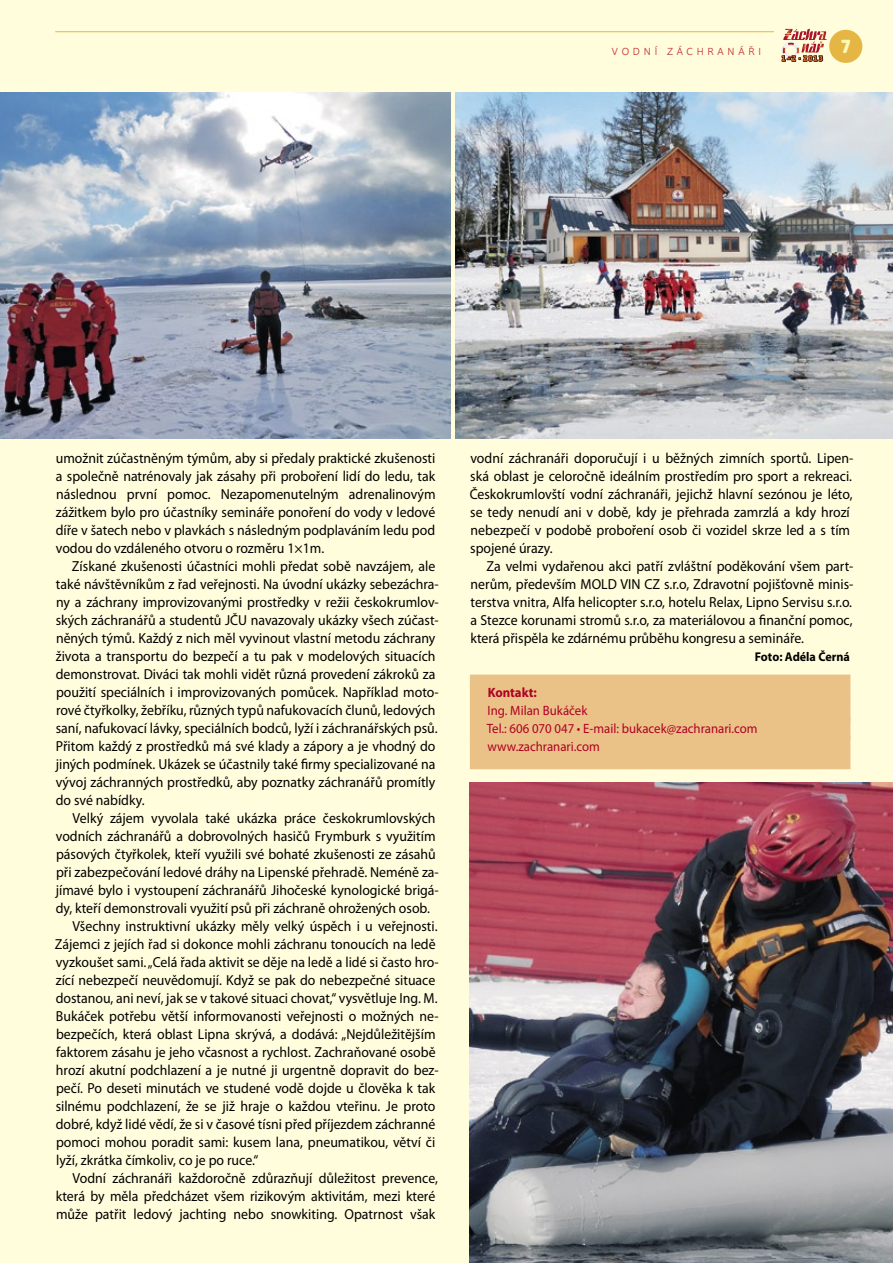
<style>
.page{position:relative;width:893px;height:1263px;background:#fffddb}
.page>*{position:absolute;margin:0;border:0;box-sizing:border-box;transform-origin:0 0}
.t1{font:900 21px "Neuron";color:#fefab5}
.Text{font:14.55px/18px "Myriad Pro";color:#000;scale:.95 1}
.Kontakt_text{font:13.5px "Myriad Pro";color:#af0025;scale:.95 1}
.Kontakt_konec{font:13.5px "Myriad Pro";color:#af0025;scale:.95 1}
.Konntakt_nadpis{font:700 13.5px "Myriad Pro";color:#af0025;scale:.95 1}
.Zdroje{font:700 12.75px "Myriad Pro";color:#000;scale:.95 1}
.t2{font:300 10.5px "Sonus";letter-spacing:.36em;color:#c4393d}
.t3{font:900 9px "Neuron";color:#cc6527}
.s1{font-size:6px}
</style>
<div class="page">
<div style="left:829px;top:30px;width:33px;height:33px;background:#e5b644;border-radius:50%"></div>
<hr style="left:55px;top:31px;width:719px;height:1px;background:#e5b850">
<svg style="left:781px;top:29px;width:46px;height:33px"></svg>
<div style="left:470px;top:675px;width:380px;height:27px;background:#eac287"></div>
<div style="left:470px;top:700px;width:380px;height:21px;background:#eac287"></div>
<div style="left:470px;top:718px;width:380px;height:21px;background:#eac287"></div>
<div style="left:470px;top:736px;width:380px;height:33px;background:#eac287"></div>
<img style="left:0;top:92px;width:451px;height:347px">
<img style="left:455px;top:92px;width:438px;height:347px">
<img style="left:470px;top:782px;width:423px;height:481px">
<p class="t2" style="left:612px;top:45px;width:151px">VODNÍ ZÁCHRANÁŘI</p>
<p class="t3" style="left:782px;top:53px;width:43px">1–2 <span class="s1">•</span> 2013</p>
<h1 class="t1" style="left:841px;top:33px;width:11px">7</h1>
<p class="Text" style="left:56px;top:449px;width:401px;text-align:justify">umožnit zúčastněným týmům, aby si předaly praktické zkušenosti a společně natrénovaly jak zásahy při proboření lidí do ledu, tak následnou první pomoc. Nezapomenutelným adrenalinovým zážitkem bylo pro účastníky semináře ponoření do vody v ledové díře v šatech nebo v plavkách s následným podplaváním ledu pod vodou do vzdáleného otvoru o rozměru 1×1m.</p>
<p class="Text" style="left:56px;top:557px;width:405px;text-indent:16px">Získané zkušenosti účastníci mohli předat sobě navzájem, ale také návštěvníkům z řad veřejnosti. Na úvodní ukázky sebezáchra&shy;ny a záchrany improvizovanými prostředky v režii českokrumlov&shy;ských záchranářů a studentů JČU navazovaly ukázky všech zúčast&shy;něných týmů. Každý z nich měl vyvinout vlastní metodu záchrany života a transportu do bezpečí a tu pak v modelových situacích demonstrovat. Diváci tak mohli vidět různá provedení zákroků za použití speciálních i improvizovaných pomůcek. Například moto&shy;rové čtyřkolky, žebříku, různých typů nafukovacích člunů, ledových saní, nafukovací lávky, speciálních bodců, lyží i záchranářských psů.<br>Přitom každý z prostředků má své klady a zápory a je vhodný do jiných podmínek. Ukázek se účastnily také firmy specializované na vývoj záchranných prostředků, aby poznatky záchranářů promítly do své nabídky.</p>
<p class="Text" style="left:56px;top:809px;width:405px;text-indent:17px">Velký zájem vyvolala také ukázka práce českokrumlovských vodních záchranářů a dobrovolných hasičů Frymburk s využitím pásových čtyřkolek, kteří využili své bohaté zkušenosti ze zásahů při zabezpečování ledové dráhy na Lipenské přehradě. Neméně za&shy;jímavé bylo i vystoupení záchranářů Jihočeské kynologické brigá&shy;dy, kteří demonstrovali využití psů při záchraně ohrožených osob.</p>
<p class="Text" style="left:55px;top:917px;width:406px;text-indent:18px">Všechny instruktivní ukázky měly velký úspěch i u veřejnosti.<br>Zájemci z jejích řad si dokonce mohli záchranu tonoucích na ledě vyzkoušet sami. „Celá řada aktivit se děje na ledě a lidé si často hro&shy;zící nebezpečí neuvědomují. Když se pak do nebezpečné situace dostanou, ani neví, jak se v takové situaci chovat,“ vysvětluje Ing. M.<br>Bukáček potřebu větší informovanosti veřejnosti o možných ne&shy;bezpečích, která oblast Lipna skrývá, a dodává: „Nejdůležitějším faktorem zásahu je jeho včasnost a rychlost. Zachraňované osobě hrozí akutní podchlazení a je nutné ji urgentně dopravit do bez&shy;pečí. Po deseti minutách ve studené vodě dojde u člověka k tak silnému podchlazení, že se již hraje o každou vteřinu. Je proto dobré, když lidé vědí, že si v časové tísni před příjezdem záchranné pomoci mohou poradit sami: kusem lana, pneumatikou, větví či lyží, zkrátka čímkoliv, co je po ruce.“</p>
<p class="Text" style="left:56px;top:1169px;width:404px;text-indent:17px">Vodní záchranáři každoročně zdůrazňují důležitost prevence, která by měla předcházet všem rizikovým aktivitám, mezi které může patřit ledový jachting nebo snowkiting. Opatrnost však</p>
<p class="Text" style="left:470px;top:449px;width:405px">vodní záchranáři doporučují i u běžných zimních sportů. Lipen&shy;ská oblast je celoročně ideálním prostředím pro sport a rekreaci.<br>Českokrumlovští vodní záchranáři, jejichž hlavní sezónou je léto, se tedy nenudí ani v době, kdy je přehrada zamrzlá a kdy hrozí nebezpečí v podobě proboření osob či vozidel skrze led a s tím spojené úrazy.</p>
<p class="Text" style="left:470px;top:557px;width:405px;text-align:justify;text-indent:16px">Za velmi vydařenou akci patří zvláštní poděkování všem part&shy;nerům, především MOLD VIN CZ s.r.o, Zdravotní pojišťovně minis&shy;terstva vnitra, Alfa helicopter s.r.o, hotelu Relax, Lipno Servisu s.r.o. a Stezce korunami stromů s.r.o, za materiálovou a finanční pomoc, která přispěla ke zdárnému průběhu kongresu a semináře.</p>
<p class="Zdroje" style="left:755px;top:650px;width:102px">Foto: Adéla Černá</p>
<p class="Konntakt_nadpis" style="left:488px;top:685px;width:53px">Kontakt:</p>
<p class="Kontakt_text" style="left:488px;top:703px;width:106px">Ing. Milan Bukáček</p>
<p class="Kontakt_text" style="left:487px;top:721px;width:287px">Tel.: 606 070 047 • E-mail: bukacek@zachranari.com</p>
<p class="Kontakt_konec" style="left:488px;top:739px;width:120px">www.zachranari.com</p>
</div>
